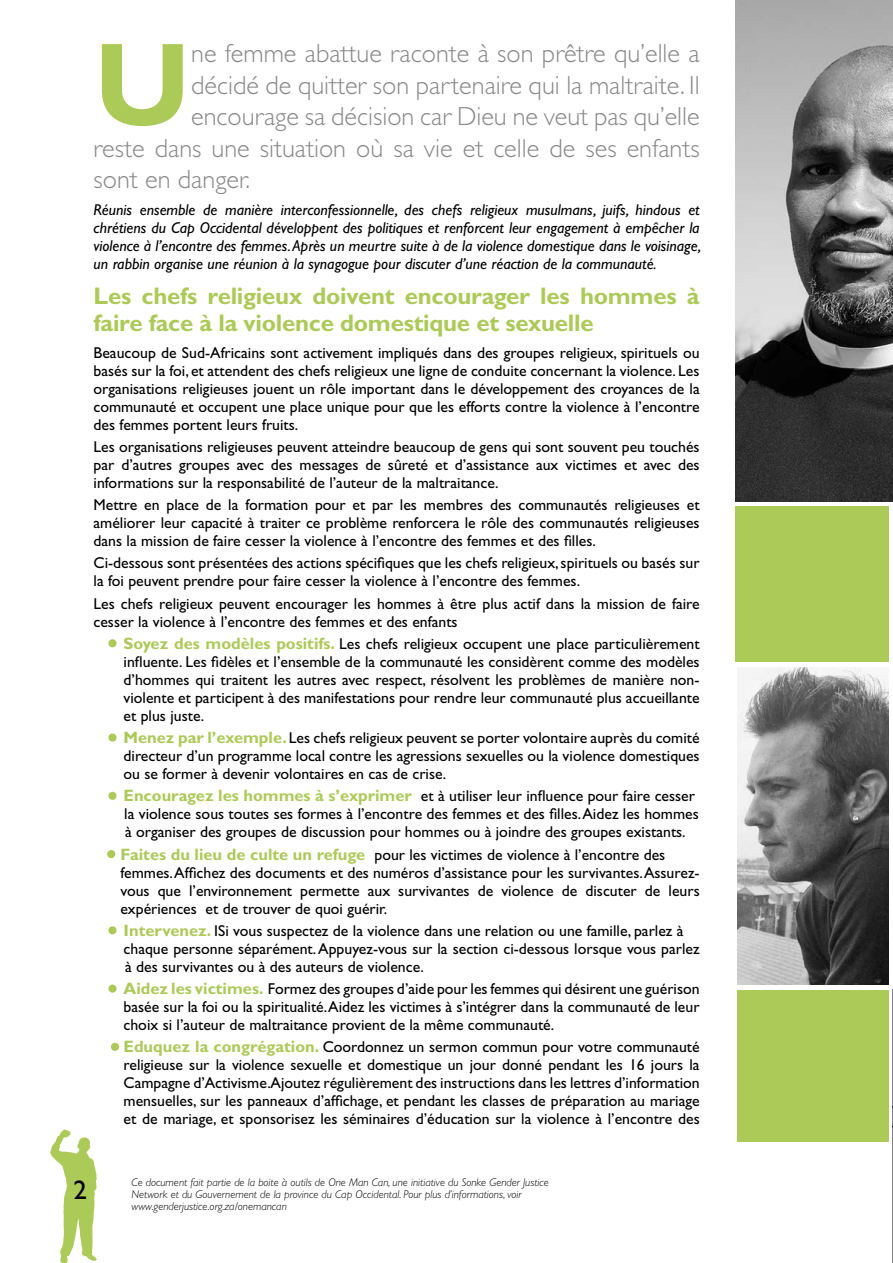
<style>
.page{position:relative;width:893px;height:1263px;background:#fff}
.page>*{position:absolute;margin:0;border:0;box-sizing:border-box;transform-origin:0 0}
.t1{font:700 118.65px "Gill Sans";color:#acca57}
.t2{font:27px "Gill Sans";color:#000}
.t3{font:300 26.25px "Gill Sans";color:#878889}
.t4{font:700 24px/27px "Gill Sans";letter-spacing:-.01em;color:#acca57}
.t5{font:15.75px/18px "Gill Sans";color:#000;text-align:justify}
.t6{font:italic 15.75px/18px "Gill Sans";color:#000;text-align:justify}
.t7{font:italic 300 11.25px/12px "Gill Sans";color:#000}
.s1{font-weight:800;color:#acca57}
.s2{font-weight:700;font-size:16.5px;color:#acca57}
</style>
<div class="page">
<img style="left:735px;top:0;width:158px;height:502px">
<img style="left:738px;top:667px;width:151px;height:317px">
<div style="left:108px;top:639px;width:9px;height:8px;border:3px solid #acca57;border-radius:50%"></div>
<div style="left:108px;top:733px;width:9px;height:9px;border:3px solid #acca57;border-radius:50%"></div>
<div style="left:108px;top:792px;width:9px;height:8px;border:3px solid #acca57;border-radius:50%"></div>
<div style="left:107px;top:850px;width:8px;height:8px;border:3px solid #acca57;border-radius:50%"></div>
<div style="left:108px;top:926px;width:9px;height:8px;border:3px solid #acca57;border-radius:50%"></div>
<div style="left:108px;top:984px;width:9px;height:9px;border:3px solid #acca57;border-radius:50%"></div>
<div style="left:111px;top:1043px;width:8px;height:8px;border:3px solid #acca57;border-radius:50%"></div>
<svg style="left:50px;top:1129px;width:47px;height:134px"></svg>
<div style="left:736px;top:506px;width:156px;height:159px;background:#acca57"></div>
<hr style="left:725px;top:662px;width:168px;height:4px;background:#fff">
<div style="left:737px;top:990px;width:152px;height:151px;background:#acca57"></div>
<hr style="left:890px;top:504px;width:3px;height:759px;background:#fff">
<svg style="left:892px;top:990px;width:1px;height:273px"></svg>
<h1 class="t1" style="left:94px;top:15px;width:99px">U</h1>
<h3 class="t3" style="left:191px;top:38px;width:510px">ne femme abattue raconte à son prêtre qu’elle a</h3>
<h3 class="t3" style="left:191px;top:70px;width:510px">décidé de quitter son partenaire qui la maltraite. Il</h3>
<h3 class="t3" style="left:191px;top:101px;width:510px">encourage sa décision car Dieu ne veut pas qu’elle</h3>
<h3 class="t3" style="left:94px;top:133px;width:608px">reste dans une situation où sa vie et celle de ses enfants</h3>
<h3 class="t3" style="left:94px;top:164px;width:158px">sont en danger.</h3>
<p class="t6" style="left:94px;top:200px;width:609px">Réunis ensemble de manière interconfessionnelle, des chefs religieux musulmans, juifs, hindous et chrétiens du Cap Occidental développent des politiques et renforcent leur engagement à empêcher la violence à l’encontre des femmes. Après un meurtre suite à de la violence domestique dans le voisinage, un rabbin organise une réunion à la synagogue pour discuter d’une réaction de la communauté.</p>
<h3 class="t4" style="left:94px;top:282px;width:608px">Les chefs religieux doivent encourager les hommes à faire face à la violence domestique et sexuelle</h3>
<p class="t5" style="left:94px;top:343px;width:608px">Beaucoup de Sud-Africains sont activement impliqués dans des groupes religieux, spirituels ou basés sur la foi, et attendent des chefs religieux une ligne de conduite concernant la violence. Les organisations religieuses jouent un rôle important dans le développement des croyances de la communauté et occupent une place unique pour que les efforts contre la violence à l’encontre des femmes portent leurs fruits.</p>
<p class="t5" style="left:94px;top:438px;width:608px">Les organisations religieuses peuvent atteindre beaucoup de gens qui sont souvent peu touchés par d’autres groupes avec des messages de sûreté et d’assistance aux victimes et avec des informations sur la responsabilité de l’auteur de la maltraitance.</p>
<p class="t5" style="left:94px;top:496px;width:608px">Mettre en place de la formation pour et par les membres des communautés religieuses et améliorer leur capacité à traiter ce problème renforcera le rôle des communautés religieuses dans la mission de faire cesser la violence à l’encontre des femmes et des filles.</p>
<p class="t5" style="left:94px;top:554px;width:608px">Ci-dessous sont présentées des actions spécifiques que les chefs religieux, spirituels ou basés sur la foi peuvent prendre pour faire cesser la violence à l’encontre des femmes.</p>
<p class="t5" style="left:94px;top:594px;width:608px">Les chefs religieux peuvent encourager les hommes à être plus actif dans la mission de faire cesser la violence à l’encontre des femmes et des enfants</p>
<p class="t5" style="left:124px;top:635px;width:578px;text-indent:-15px"><span class="s1">•</span> <span class="s2">Soyez des modèles positifs.</span> Les chefs religieux occupent une place particulièrement influente. Les fidèles et l’ensemble de la communauté les considèrent comme des modèles d’hommes qui traitent les autres avec respect, résolvent les problèmes de manière non&shy;violente et participent à des manifestations pour rendre leur communauté plus accueillante et plus juste.</p>
<p class="t5" style="left:124px;top:729px;width:578px;text-indent:-15px"><span class="s1">•</span> <span class="s2">Menez par l’exemple.</span> Les chefs religieux peuvent se porter volontaire auprès du comité directeur d’un programme local contre les agressions sexuelles ou la violence domestiques ou se former à devenir volontaires en cas de crise.</p>
<p class="t5" style="left:124px;top:787px;width:576px;text-align:left;text-indent:-16px"><span class="s1">•</span> <span class="s2">Encouragez les hommes à s’exprimer</span> et à utiliser leur influence pour faire cesser la violence sous toutes ses formes à l’encontre des femmes et des filles. Aidez les hommes à organiser des groupes de discussion pour hommes ou à joindre des groupes existants.</p>
<p class="t5" style="left:120px;top:845px;width:581px;text-align:left;text-indent:-13px"><span class="s1">•</span> <span class="s2">Faites du lieu de culte un refuge</span> pour les victimes de violence à l’encontre des femmes. Affichez des documents et des numéros d’assistance pour les survivantes. Assurez&shy;vous que l’environnement permette aux survivantes de violence de discuter de leurs expériences et de trouver de quoi guérir.</p>
<p class="t5" style="left:124px;top:922px;width:578px;text-align:left;text-indent:-15px"><span class="s1">•</span> <span class="s2">Intervenez.</span> ISi vous suspectez de la violence dans une relation ou une famille, parlez à chaque personne séparément. Appuyez-vous sur la section ci-dessous lorsque vous parlez à des survivantes ou à des auteurs de violence.</p>
<p class="t5" style="left:124px;top:980px;width:578px;text-indent:-15px"><span class="s1">•</span> <span class="s2">Aidez les victimes.</span> Formez des groupes d’aide pour les femmes qui désirent une guérison basée sur la foi ou la spiritualité. Aidez les victimes à s’intégrer dans la communauté de leur choix si l’auteur de maltraitance provient de la même communauté.</p>
<p class="t5" style="left:124px;top:1038px;width:578px;text-indent:-12px"><span class="s1">•</span> <span class="s2">Eduquez la congrégation.</span> Coordonnez un sermon commun pour votre communauté religieuse sur la violence sexuelle et domestique un jour donné pendant les 16 jours la Campagne d’Activisme.Ajoutez régulièrement des instructions dans les lettres d’information mensuelles, sur les panneaux d’affichage, et pendant les classes de préparation au mariage et de mariage, et sponsorisez les séminaires d’éducation sur la violence à l’encontre des</p>
<h2 class="t2" style="left:73px;top:1174px;width:15px">2</h2>
<p class="t7" style="left:131px;top:1177px;width:419px">Ce document fait partie de la boite à outils de One Man Can, une initiative du Sonke Gender Justice<br>Network et du Gouvernement de la province du Cap Occidental. Pour plus d’informations, voir www.genderjustice.org.za/onemancan</p>
</div>
